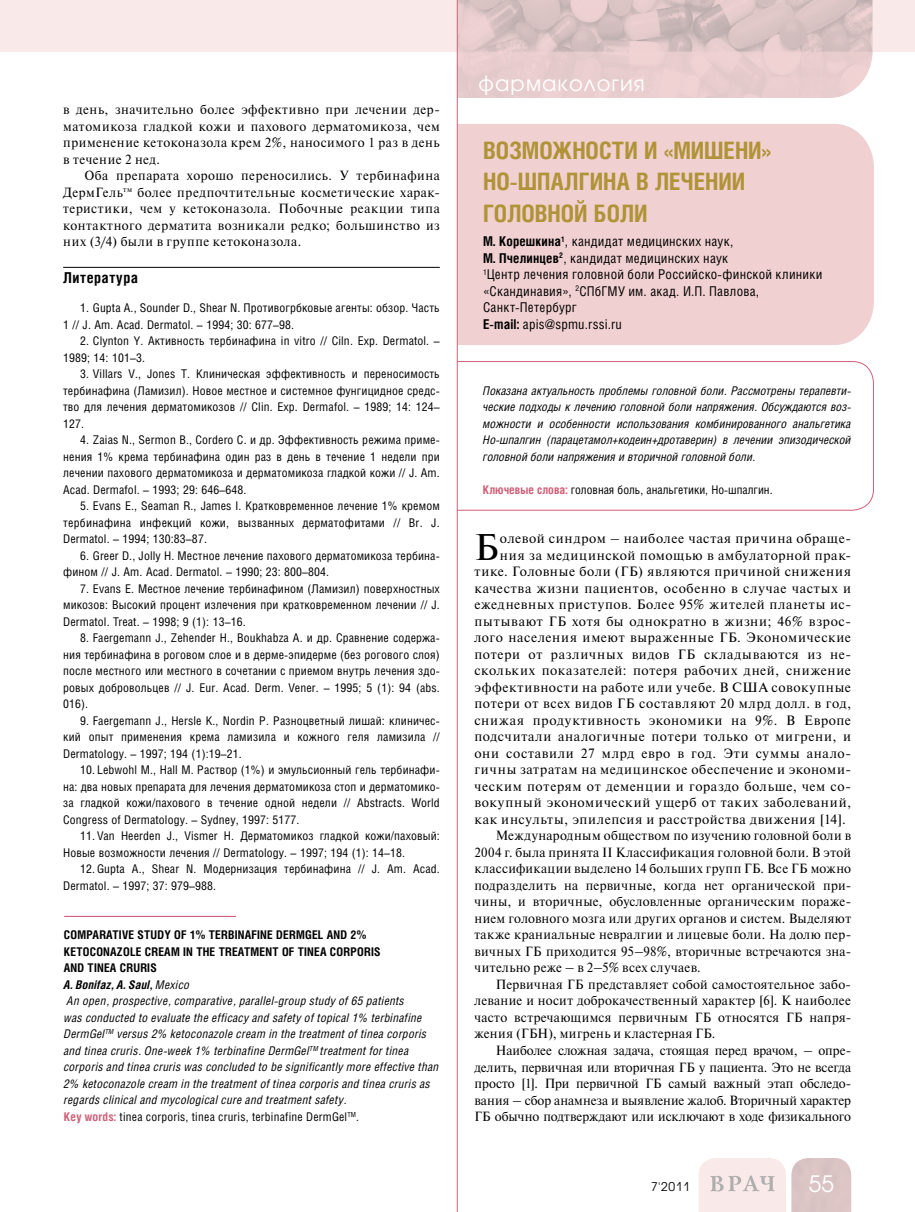
<style>
.page{position:relative;width:915px;height:1212px;background:#fff}
.page>*{position:absolute;margin:0;border:0;box-sizing:border-box;transform-origin:0 0}
.t1{font:37.05px "Newton C";color:#000}
.t2{font:700 24px/31.5px "Helios Cond";color:#af9336}
.t3{font:22.5px "Avant Garde Gothic C";color:#fff}
.t4{font:21px "Avant Garde Gothic C";letter-spacing:.05em;color:#fff}
.t5{font:700 15px "Helios Cond";letter-spacing:.04em;color:#000}
.t6{font:13.5px "Newton C";letter-spacing:.05em;color:#000}
.t7{font:13.5px/16.5px "Helios Cond";letter-spacing:.02em;color:#000}
.t8{font:13.35px/16.5px "Newton C";letter-spacing:.03em;color:#000;text-align:justify}
.t9{font:12px/16.5px "Helios Cond";letter-spacing:.01em;color:#000;text-align:justify}
.t10{font:italic 12px/16.5px "Helios Cond";letter-spacing:.02em;color:#000}
.t11{font:12px "Avant Garde Gothic C";color:#000}
.s1{font-weight:700;font-style:normal}
.s2{font-weight:700}
.s3{font-weight:700;font-style:normal;color:#cf6077}
.s4{font-style:normal}
.s5{font-weight:700;color:#cf6077}
</style>
<div class="page">
<div style="left:0;top:0;width:786px;height:51px;background:#f9e9e8"></div>
<div style="left:504px;top:0;width:410px;height:51px;background:#f9e9e8"></div>
<div style="left:791px;top:1158px;width:59px;height:54px;background:#dbc4c5"></div>
<svg style="left:699px;top:1158px;width:86px;height:54px;background:#f3e4e4"></svg>
<img style="left:457px;top:0;width:415px;height:98px">
<hr style="left:63px;top:267px;width:376px;height:1px;background:#000">
<div style="left:457px;top:124px;width:416px;height:221px;background:#f1d0d1"></div>
<svg style="left:457px;top:361px;width:416px;height:150px"></svg>
<hr style="left:64px;top:916px;width:172px;height:1px;background:#cf6077">
<hr style="left:456px;top:0;width:1px;height:1212px;background:#cf6077">
<p class="t8" style="left:63px;top:102px;width:378px;text-align:left">в день, значительно более эффективно при лечении дер&shy;матомикоза гладкой кожи и пахового дерматомикоза, чем применение кетоконазола крем 2%, наносимого 1 раз в день в течение 2 нед.</p>
<p class="t8" style="left:63px;top:168px;width:378px;text-indent:21px">Оба препарата хорошо переносились. У тербинафина ДермГель<sup>тм</sup> более предпочтительные косметические харак&shy;теристики, чем у кетоконазола. Побочные реакции типа контактного дерматита возникали редко; большинство из них (3/4) были в группе кетоконазола.</p>
<p class="t5" style="left:63px;top:269px;width:76px">Литература</p>
<p class="t9" style="left:63px;top:300px;width:378px;text-indent:17px">1. Gupta A., Sounder D., Shear N. Противогрбковые агенты: обзор. Часть<br>1 // J. Am. Acad. Dermatol. – 1994; 30: 677–98.</p>
<p class="t9" style="left:63px;top:333px;width:378px;text-indent:17px">2. Clynton Y. Активность тербинафина in vitro // Ciln. Exp. Dermatol. –<br>1989; 14: 101–3.</p>
<p class="t9" style="left:63px;top:366px;width:378px;text-indent:17px">3. Villars V., Jones T. Клиническая эффективность и переносимость тербинафина (Ламизил). Новое местное и системное фунгицидное средс&shy;тво для лечения дерматомикозов // Clin. Exp. Dermafol. – 1989; 14: 124– 127.</p>
<p class="t9" style="left:63px;top:432px;width:378px;text-indent:17px">4. Zaias N., Sermon B., Cordero C. и др. Эффективность режима приме&shy;нения 1% крема тербинафина один раз в день в течение 1 недели при лечении пахового дерматомикоза и дерматомикоза гладкой кожи // J. Am.<br>Acad. Dermafol. – 1993; 29: 646–648.</p>
<p class="t9" style="left:63px;top:498px;width:378px;text-indent:17px">5. Evans E., Seaman R., James I. Кратковременное лечение 1% кремом тербинафина инфекций кожи, вызванных дерматофитами // Br. J.<br>Dermatol. – 1994; 130:83–87.</p>
<p class="t9" style="left:63px;top:547px;width:378px;text-indent:17px">6. Greer D., Jolly H. Местное лечение пахового дерматомикоза тербина&shy;фином // J. Am. Acad. Dermatol. – 1990; 23: 800–804.</p>
<p class="t9" style="left:63px;top:580px;width:378px;text-indent:17px">7. Evans E. Местное лечение тербинафином (Ламизил) поверхностных микозов: Высокий процент излечения при кратковременном лечении // J.<br>Dermatol. Treat. – 1998; 9 (1): 13–16.</p>
<p class="t9" style="left:63px;top:630px;width:378px;text-indent:17px">8. Faergemann J., Zehender H., Boukhabza A. и др. Сравнение содержа&shy;ния тербинафина в роговом слое и в дерме-эпидерме (без рогового слоя) после местного или местного в сочетании с приемом внутрь лечения здо&shy;ровых добровольцев // J. Eur. Acad. Derm. Vener. – 1995; 5 (1): 94 (abs.<br>016).</p>
<p class="t9" style="left:63px;top:712px;width:378px;text-indent:17px">9. Faergemann J., Hersle K., Nordin P. Разноцветный лишай: клиничес&shy;кий опыт применения крема ламизила и кожного геля ламизила // Dermatology. – 1997; 194 (1):19–21.</p>
<p class="t9" style="left:63px;top:762px;width:378px;text-indent:17px">10. Lebwohl M., Hall M. Раствор (1%) и эмульсионный гель тербинафи&shy;на: два новых препарата для лечения дерматомикоза стоп и дерматомико&shy;за гладкой кожи/пахового в течение одной недели // Abstracts. World Congress of Dermatology. – Sydney, 1997: 5177.</p>
<p class="t9" style="left:63px;top:828px;width:378px;text-indent:17px">11. Van Heerden J., Vismer H. Дерматомикоз гладкой кожи/паховый:<br>Новые возможности лечения // Dermatology. – 1997; 194 (1): 14–18.</p>
<p class="t9" style="left:63px;top:861px;width:378px;text-indent:17px">12. Gupta A., Shear N. Модернизация тербинафина // J. Am. Acad.<br>Dermatol. – 1997; 37: 979–988.</p>
<p class="t10" style="left:64px;top:927px;width:376px"><span class="s1">COMPARATIVE STUDY OF 1% TERBINAFINE DERMGEL AND 2% KETOCONAZOLE CREAM IN THE TREATMENT OF TINEA CORPORIS<br>AND TINEA CRURIS<br></span><span class="s2">A. Bonifaz, A. Saul,</span> Mexico<br>An open, prospective, comparative, parallel-group study of 65 patients<br>was conducted to evaluate the efficacy and safety of topical 1% terbinafine DermGel<sup>TM</sup> versus 2% ketoconazole cream in the treatment of tinea corporis and tinea cruris. One-week 1% terbinafine DermGel<sup>TM</sup> treatment for tinea corporis and tinea cruris was concluded to be significantly more effective than 2% ketoconazole cream in the treatment of tinea corporis and tinea cruris as regards clinical and mycological cure and treatment safety.<br><span class="s3">Key words:</span> <span class="s4">tinea corporis, tinea cruris, terbinafine DermGel</span><sup>TM</sup><span class="s4">.</span></p>
<h3 class="t4" style="left:478px;top:71px;width:168px">фармакология</h3>
<h2 class="t2" style="left:483px;top:134px;width:289px">ВОЗМОЖНОСТИ И «МИШЕНИ»<br>НО-ШПАЛГИНА В ЛЕЧЕНИИ<br>ГОЛОВНОЙ БОЛИ</h2>
<p class="t7" style="left:483px;top:233px;width:341px"><span class="s2">М. Корешкина</span><sup>1</sup>, кандидат медицинских наук,<br><span class="s2">М. Пчелинцев</span><sup>2</sup>, кандидат медицинских наук<br><sup>1</sup>Центр лечения головной боли Российско-финской клиники «Скандинавия», <sup>2</sup>СПбГМУ им. акад. И.П. Павлова, Санкт-Петербург<br><span class="s2">E-mail:</span> apis@spmu.rssi.ru</p>
<p class="t10" style="left:483px;top:382px;width:369px;text-align:justify">Показана актуальность проблемы головной боли. Рассмотрены терапевти&shy;ческие подходы к лечению головной боли напряжения. Обсуждаются воз&shy;можности и особенности использования комбинированного анальгетика Но-шпалгин (парацетамол+кодеин+дротаверин) в лечении эпизодической головной боли напряжения и вторичной головной боли.</p>
<p class="t9" style="left:483px;top:481px;width:291px"><span class="s5">Ключевые слова:</span> головная боль, анальгетики, Но-шпалгин.</p>
<h1 class="t1" style="left:474px;top:527px;width:26px">Б</h1>
<p class="t6" style="left:499px;top:531px;width:352px">олевой синдром – наиболее частая причина обраще-</p>
<p class="t6" style="left:499px;top:548px;width:352px">ния за медицинской помощью в амбулаторной прак-</p>
<p class="t6" style="left:474px;top:564px;width:378px">тике. Головные боли (ГБ) являются причиной снижения</p>
<p class="t6" style="left:474px;top:581px;width:378px">качества жизни пациентов, особенно в случае частых и</p>
<p class="t6" style="left:474px;top:597px;width:378px">ежедневных приступов. Более 95% жителей планеты ис-</p>
<p class="t6" style="left:474px;top:614px;width:378px">пытывают ГБ хотя бы однократно в жизни; 46% взрос-</p>
<p class="t6" style="left:474px;top:630px;width:378px">лого населения имеют выраженные ГБ. Экономические</p>
<p class="t6" style="left:474px;top:647px;width:378px">потери от различных видов ГБ складываются из не-</p>
<p class="t6" style="left:474px;top:663px;width:378px">скольких показателей: потеря рабочих дней, снижение</p>
<p class="t6" style="left:474px;top:680px;width:378px">эффективности на работе или учебе. В США совокупные</p>
<p class="t6" style="left:474px;top:696px;width:378px">потери от всех видов ГБ составляют 20 млрд долл. в год,</p>
<p class="t6" style="left:474px;top:713px;width:378px">снижая продуктивность экономики на 9%. В Европе</p>
<p class="t6" style="left:474px;top:729px;width:378px">подсчитали аналогичные потери только от мигрени, и</p>
<p class="t6" style="left:474px;top:746px;width:378px">они составили 27 млрд евро в год. Эти суммы анало-</p>
<p class="t6" style="left:474px;top:762px;width:378px">гичны затратам на медицинское обеспечение и экономи-</p>
<p class="t6" style="left:474px;top:779px;width:378px">ческим потерям от деменции и гораздо больше, чем со-</p>
<p class="t6" style="left:474px;top:795px;width:378px">вокупный экономический ущерб от таких заболеваний,</p>
<p class="t6" style="left:474px;top:812px;width:372px">как инсульты, эпилепсия и расстройства движения [14].</p>
<p class="t8" style="left:474px;top:828px;width:378px;text-indent:21px">Международным обществом по изучению головной боли в 2004 г. была принята II Классификация головной боли. В этой классификации выделено 14 больших групп ГБ. Все ГБ можно подразделить на первичные, когда нет органической при&shy;чины, и вторичные, обусловленные органическим пораже&shy;нием головного мозга или других органов и систем. Выделяют также краниальные невралгии и лицевые боли. На долю пер&shy;вичных ГБ приходится 95–98%, вторичные встречаются зна&shy;чительно реже – в 2–5% всех случаев.</p>
<p class="t8" style="left:474px;top:976px;width:378px;text-indent:21px">Первичная ГБ представляет собой самостоятельное забо&shy;левание и носит доброкачественный характер [6]. К наиболее часто встречающимся первичным ГБ относятся ГБ напря&shy;жения (ГБН), мигрень и кластерная ГБ.</p>
<p class="t8" style="left:474px;top:1042px;width:378px;text-indent:21px">Наиболее сложная задача, стоящая перед врачом, – опре&shy;делить, первичная или вторичная ГБ у пациента. Это не всегда просто [1]. При первичной ГБ самый важный этап обследо&shy;вания – сбор анамнеза и выявление жалоб. Вторичный характер ГБ обычно подтверждают или исключают в ходе физикального</p>
<p class="t11" style="left:650px;top:1180px;width:40px">7'2011</p>
<h3 class="t3" style="left:808px;top:1170px;width:26px">55</h3>
</div>
